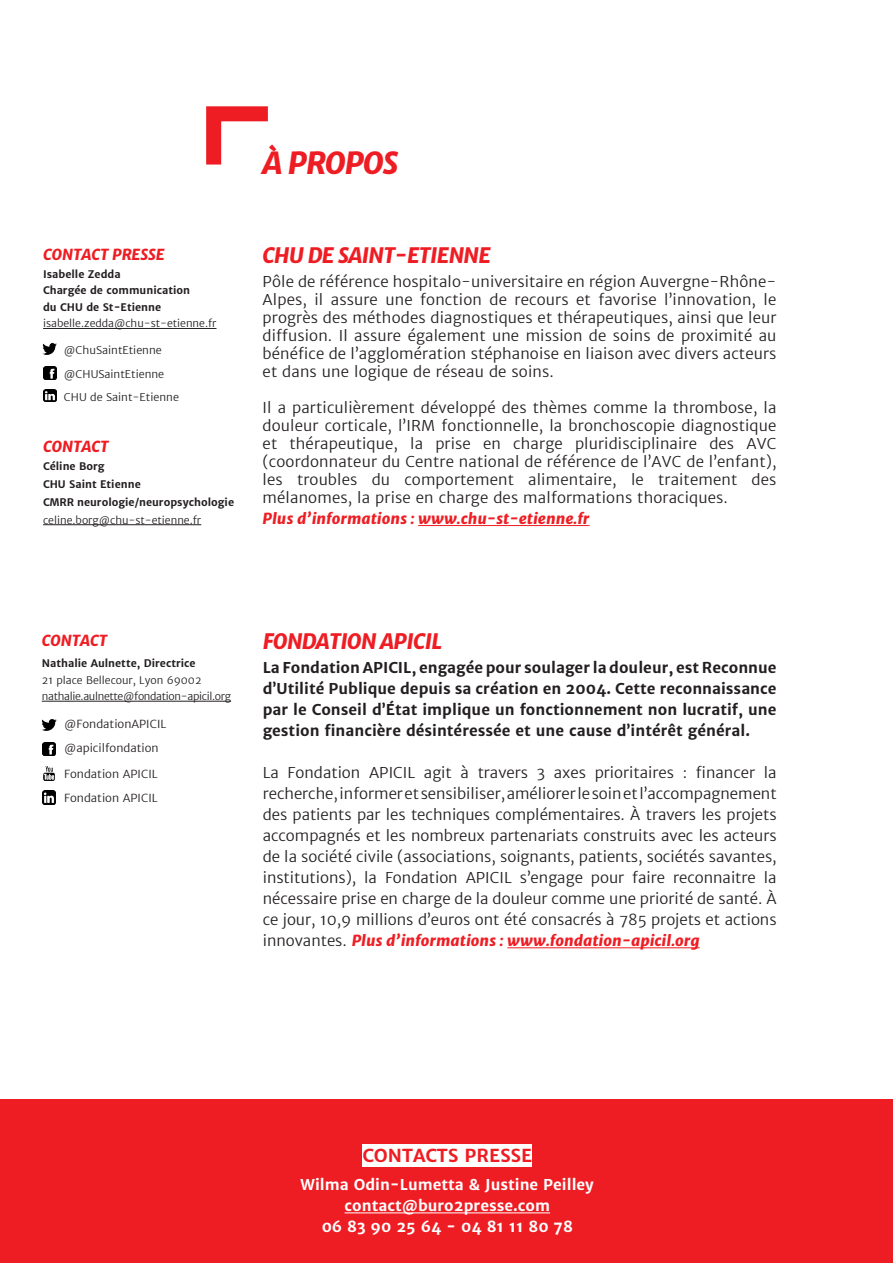
<style>
.page{position:relative;width:893px;height:1263px;background:#fff}
.page>*{position:absolute;margin:0;border:0;box-sizing:border-box;transform-origin:0 0}
.t1{font:italic 800 30px "Merriweather Sans";letter-spacing:-.025em;color:#ee1d23}
.t2{font:italic 800 21px "Merriweather Sans";letter-spacing:-.025em;color:#ee1d23}
.t3{font:700 18px "Merriweather Sans";color:#ee1d23}
.t4{font:300 15px/18px "Merriweather Sans";letter-spacing:.01em;color:#231f20;text-align:justify}
.t5{font:700 15px/21px "Merriweather Sans";color:#231f20;text-align:justify}
.t6{font:700 15px/21px "Merriweather Sans";color:#fff;text-align:center}
.t7{font:italic 800 15px "Merriweather Sans";color:#ee1d23}
.t8{font:300 11.25px/24.8px "Merriweather Sans";color:#231f20}
.t9{font:300 10.8px/23px "Merriweather Sans";color:#231f20}
.t10{font:700 10.5px/16.5px "Merriweather Sans";color:#231f20}
.t11{font:300 10.5px/16.5px "Merriweather Sans";letter-spacing:-.03em;color:#231f20}
.t12{font:300 10.5px "Merriweather Sans";color:#231f20}
.s1{font-weight:800;font-style:italic;color:#ee1d23}
</style>
<div class="page">
<hr style="left:418px;top:525px;width:172px;height:1px;background:#ee1d23">
<svg style="left:206px;top:106px;width:62px;height:59px"></svg>
<div style="left:0;top:1099px;width:893px;height:164px;background:#ee1d23"></div>
<div style="left:362px;top:1144px;width:170px;height:23px;background:#fff"></div>
<hr style="left:345px;top:1212px;width:205px;height:1px;background:#fff">
<hr style="left:507px;top:947px;width:193px;height:1px;background:#ee1d23">
<hr style="left:42px;top:701px;width:189px;height:1px;background:#231f20">
<hr style="left:43px;top:328px;width:173px;height:1px;background:#231f20">
<svg style="left:43px;top:366px;width:13px;height:13px"></svg>
<img style="left:43px;top:342px;width:14px;height:13px">
<svg style="left:43px;top:389px;width:13px;height:13px"></svg>
<img style="left:42px;top:743px;width:14px;height:13px">
<img style="left:42px;top:719px;width:15px;height:12px">
<img style="left:43px;top:767px;width:12px;height:13px">
<img style="left:42px;top:791px;width:14px;height:13px">
<hr style="left:43px;top:524px;width:158px;height:1px;background:#231f20">
<h1 class="t1" style="left:263px;top:143px;width:137px">À PROPOS</h1>
<p class="t7" style="left:43px;top:244px;width:123px">CONTACT PRESSE</p>
<p class="t10" style="left:43px;top:266px;width:148px">Isabelle Zedda<br>Chargée de communication du CHU de St-Etienne</p>
<p class="t12" style="left:43px;top:317px;width:175px">isabelle.zedda@chu-st-etienne.fr</p>
<p class="t9" style="left:64px;top:339px;width:99px">@ChuSaintEtienne</p>
<p class="t9" style="left:64px;top:362px;width:116px">@CHUSaintEtienne<br>CHU de Saint-Etienne</p>
<p class="t7" style="left:43px;top:436px;width:67px">CONTACT</p>
<p class="t10" style="left:43px;top:457px;width:193px;line-height:18px">Céline Borg<br>CHU Saint Etienne<br>CMRR neurologie/neuropsychologie</p>
<p class="t12" style="left:43px;top:513px;width:160px">celine.borg@chu-st-etienne.fr</p>
<h2 class="t2" style="left:263px;top:241px;width:230px">CHU DE SAINT-ETIENNE</h2>
<p class="t4" style="left:263px;top:272px;width:515px">Pôle de référence hospitalo-universitaire en région Auvergne-Rhône-Alpes, il assure une fonction de recours et favorise l’innovation, le progrès des méthodes diagnostiques et thérapeutiques, ainsi que leur diffusion. Il assure également une mission de soins de proximité au bénéfice de l’agglomération stéphanoise en liaison avec divers acteurs et dans une logique de réseau de soins.</p>
<p class="t4" style="left:263px;top:398px;width:515px">Il a particulièrement développé des thèmes comme la thrombose, la douleur corticale, l’IRM fonctionnelle, la bronchoscopie diagnostique et thérapeutique, la prise en charge pluridisciplinaire des AVC (coordonnateur du Centre national de référence de l’AVC de l’enfant), les troubles du comportement alimentaire, le traitement des mélanomes, la prise en charge des malformations thoraciques.</p>
<p class="t7" style="left:263px;top:508px;width:329px">Plus d’informations : www.chu-st-etienne.fr</p>
<p class="t7" style="left:42px;top:630px;width:67px">CONTACT</p>
<p class="t10" style="left:42px;top:655px;width:155px">Nathalie Aulnette, Directrice</p>
<p class="t11" style="left:42px;top:671px;width:191px">21 place Bellecour, Lyon 69002 nathalie.aulnette@fondation-apicil.org</p>
<p class="t8" style="left:64px;top:711px;width:104px">@FondationAPICIL @apicilfondation</p>
<p class="t8" style="left:64px;top:761px;width:95px;line-height:24px">Fondation APICIL<br>Fondation APICIL</p>
<h2 class="t2" style="left:263px;top:627px;width:181px">FONDATION APICIL</h2>
<p class="t5" style="left:263px;top:657px;width:515px">La Fondation APICIL, engagée pour soulager la douleur, est Reconnue d’Utilité Publique depuis sa création en 2004. Cette reconnaissance par le Conseil d’État implique un fonctionnement non lucratif, une gestion financière désintéressée et une cause d’intérêt général.</p>
<p class="t4" style="left:263px;top:762px;width:515px;line-height:21px">La Fondation APICIL agit à travers 3 axes prioritaires : financer la recherche, informer et sensibiliser, améliorer le soin et l’accompagnement des patients par les techniques complémentaires. À travers les projets accompagnés et les nombreux partenariats construits avec les acteurs de la société civile (associations, soignants, patients, sociétés savantes, institutions), la Fondation APICIL s’engage pour faire reconnaitre la nécessaire prise en charge de la douleur comme une priorité de santé. À ce jour, 10,9 millions d’euros ont été consacrés à 785 projets et actions innovantes. <span class="s1">Plus d’informations : www.fondation-apicil.org</span></p>
<p class="t3" style="left:362px;top:1144px;width:171px">CONTACTS PRESSE</p>
<p class="t6" style="left:301px;top:1174px;width:295px">Wilma Odin-Lumetta &amp; Justine Peilley contact@buro2presse.com<br>06 83 90 25 64 - 04 81 11 80 78</p>
</div>
